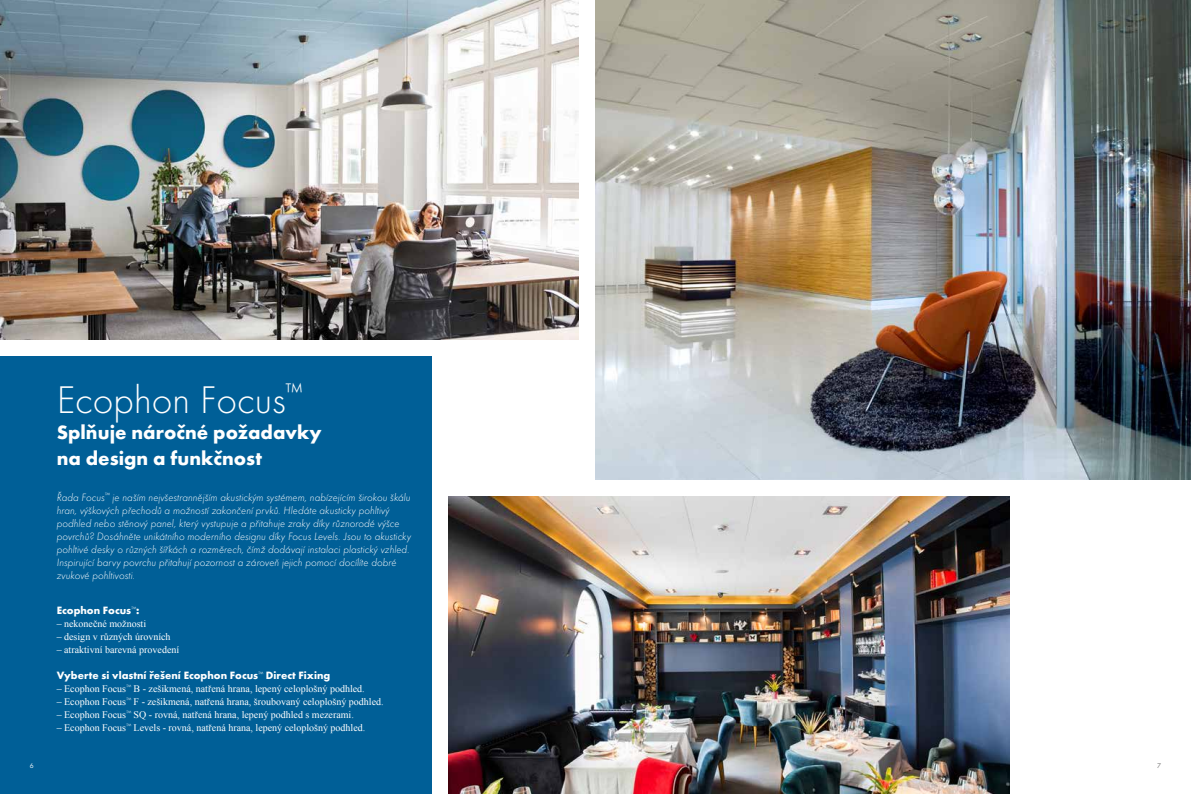
<style>
.page{position:relative;width:1191px;height:794px;background:#fff}
.page>*{position:absolute;margin:0;border:0;box-sizing:border-box;transform-origin:0 0}
.t1{font:300 40px "Futura";color:#fff}
.t2{font:700 20px/26px "Futura";color:#fff}
.t3{font:italic 300 11px/13px "Futura";color:#fff}
.t4{font:700 11px "Futura";color:#fff}
.t5{font:10px "Times New Roman";color:#fff}
.t6{font:7px "Futura Boo";color:#fff}
.t7{font:7px "Futura Boo";color:#706f6f}
</style>
<div class="page">
<img style="left:448px;top:496px;width:561px;height:298px">
<img style="left:0;top:0;width:578px;height:339px">
<img style="left:595px;top:0;width:596px;height:479px">
<div style="left:0;top:356px;width:431px;height:438px;background:#005f97"></div>
<h1 class="t1" style="left:57px;top:377px;width:247px">Ecophon Focus<sup>™</sup></h1>
<h2 class="t2" style="left:57px;top:419px;width:266px">Splňuje náročné požadavky na design a funkčnost</h2>
<p class="t3" style="left:57px;top:490px;width:356px">Řada Focus<sup>™</sup> je naším nejvšestrannějším akustickým systémem, nabízejícím širokou škálu hran, výškových přechodů a možností zakončení prvků. Hledáte akusticky pohltivý podhled nebo stěnový panel, který vystupuje a přitahuje zraky díky různorodé výšce povrchů? Dosáhněte unikátního moderního designu díky Focus Levels. Jsou to akusticky pohltivé desky o různých šířkách a rozměrech, čímž dodávají instalaci plastický vzhled.<br>Inspirující barvy povrchu přitahují pozornost a zároveň jejich pomocí docílíte dobré zvukové pohltivosti.</p>
<p class="t4" style="left:57px;top:604px;width:84px">Ecophon Focus<sup>™</sup>:</p>
<p class="t5" style="left:57px;top:617px;width:91px">– nekonečné možnosti</p>
<p class="t5" style="left:57px;top:630px;width:115px">– design v různých úrovních</p>
<p class="t5" style="left:57px;top:643px;width:124px">– atraktivní barevná provedení</p>
<p class="t4" style="left:57px;top:669px;width:275px">Vyberte si vlastní řešení Ecophon Focus<sup>™</sup> Direct Fixing</p>
<p class="t5" style="left:57px;top:682px;width:309px">– Ecophon Focus<sup>™</sup> B - zešikmená, natřená hrana, lepený celoplošný podhled.</p>
<p class="t5" style="left:57px;top:695px;width:328px">– Ecophon Focus<sup>™</sup> F - zešikmená, natřená hrana, šroubovaný celoplošný podhled.</p>
<p class="t5" style="left:57px;top:708px;width:299px">– Ecophon Focus<sup>™</sup> SQ - rovná, natřená hrana, lepený podhled s mezerami.</p>
<p class="t5" style="left:57px;top:721px;width:310px">– Ecophon Focus<sup>™</sup> Levels - rovná, natřená hrana, lepený celoplošný podhled.</p>
<p class="t6" style="left:30px;top:761px;width:5px">6</p>
<p class="t7" style="left:1157px;top:761px;width:5px">7</p>
</div>
